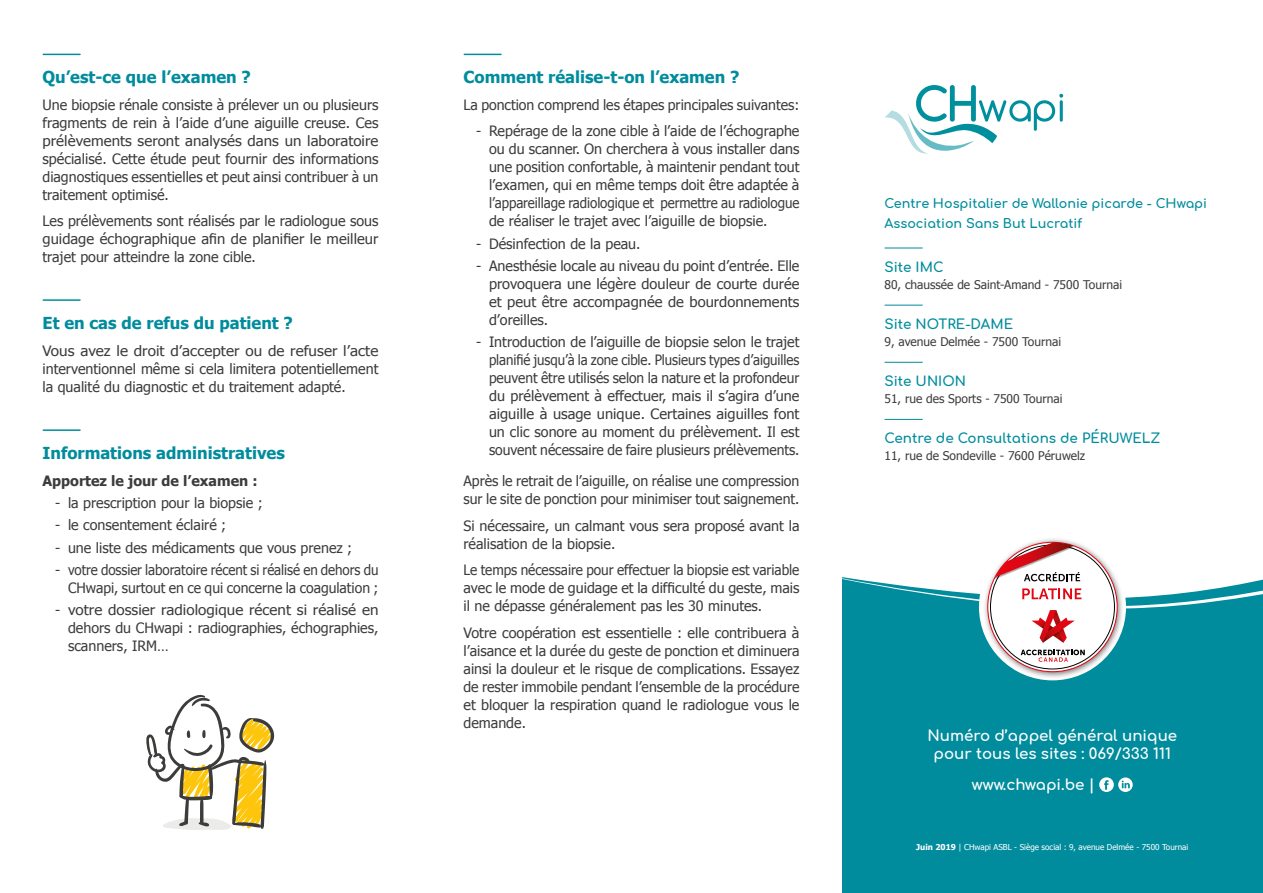
<style>
.page{position:relative;width:1263px;height:893px;background:#fff}
.page>*{position:absolute;margin:0;border:0;box-sizing:border-box;transform-origin:0 0}
.t1{font:700 16.5px "Tahoma";color:#008c9d}
.t2{font:700 15px/18px "Comfortaa";color:#fff;text-align:center}
.t3{font:14.25px/18px "Tahoma";color:#3c3c3b;text-align:justify}
.t4{font:14.25px/18px "Tahoma";color:#3c3c3b;text-align:justify;scale:.96 1}
.t5{font:14.25px/18px "Tahoma";color:#3c3c3b;text-align:justify;scale:1.07 1}
.t6{font:700 14.25px "Tahoma";color:#3c3c3b}
.t7{font:700 13.5px "Comfortaa";color:#008c9d}
.t8{font:700 12.75px/19.4px "Comfortaa";color:#008c9d}
.t9{font:12px "Tahoma";color:#3c3c3b}
.t10{font:8.1px "Tahoma";color:#fff}
.s1{font-weight:700}
</style>
<div class="page">
<div style="left:842px;top:643px;width:421px;height:250px;background:#008c9d"></div>
<hr style="left:43px;top:54px;width:37px;height:1px;background:#008c9d">
<hr style="left:43px;top:299px;width:37px;height:2px;background:#008c9d">
<hr style="left:43px;top:429px;width:37px;height:2px;background:#008c9d">
<hr style="left:464px;top:54px;width:37px;height:1px;background:#008c9d">
<svg style="left:146px;top:694px;width:129px;height:136px"></svg>
<svg style="left:885px;top:85px;width:178px;height:69px"></svg>
<hr style="left:885px;top:248px;width:37px;height:1px;background:#008c9d">
<hr style="left:885px;top:305px;width:37px;height:1px;background:#008c9d">
<hr style="left:885px;top:362px;width:37px;height:1px;background:#008c9d">
<hr style="left:885px;top:419px;width:37px;height:1px;background:#008c9d">
<img style="left:983px;top:643px;width:140px;height:35px">
<svg style="left:988px;top:542px;width:129px;height:130px"></svg>
<img style="left:1034px;top:539px;width:39px;height:3px">
<svg style="left:1021px;top:650px;width:64px;height:12px"></svg>
<svg style="left:842px;top:542px;width:421px;height:101px"></svg>
<svg style="left:1099px;top:777px;width:34px;height:15px"></svg>
<p class="t1" style="left:43px;top:66px;width:210px">Qu’est-ce que l’examen ?</p>
<p class="t3" style="left:43px;top:95px;width:337px">Une biopsie rénale consiste à prélever un ou plusieurs fragments de rein à l’aide d’une aiguille creuse. Ces prélèvements seront analysés dans un laboratoire spécialisé. Cette étude peut fournir des informations diagnostiques essentielles et peut ainsi contribuer à un traitement optimisé.</p>
<p class="t3" style="left:43px;top:212px;width:337px">Les prélèvements sont réalisés par le radiologue sous guidage échographique afin de planifier le meilleur trajet pour atteindre la zone cible.</p>
<p class="t1" style="left:43px;top:312px;width:252px">Et en cas de refus du patient ?</p>
<p class="t5" style="left:43px;top:341px;width:315px">Vous avez le droit d’accepter ou de refuser l’acte interventionnel même si cela limitera potentiellement la qualité du diagnostic et du traitement adapté.</p>
<p class="t1" style="left:43px;top:442px;width:244px">Informations administratives</p>
<p class="t6" style="left:43px;top:471px;width:217px">Apportez le jour de l’examen :</p>
<p class="t3" style="left:55px;top:493px;width:209px">- la prescription pour la biopsie ;</p>
<p class="t3" style="left:55px;top:515px;width:173px">- le consentement éclairé ;</p>
<p class="t3" style="left:55px;top:538px;width:299px">- une liste des médicaments que vous prenez ;</p>
<p class="t3" style="left:55px;top:560px;width:325px;text-align:right">- votre dossier laboratoire récent si réalisé en dehors du<br>CHwapi, surtout en ce qui concerne la coagulation ;</p>
<p class="t3" style="left:68px;top:600px;width:312px;text-indent:-13px">- votre dossier radiologique récent si réalisé en dehors du CHwapi : radiographies, échographies, scanners, IRM…</p>
<p class="t1" style="left:463px;top:66px;width:277px">Comment réalise-t-on l’examen ?</p>
<p class="t3" style="left:463px;top:95px;width:337px">La ponction comprend les étapes principales suivantes:</p>
<p class="t3" style="left:489px;top:122px;width:312px;text-indent:-13px">- Repérage de la zone cible à l’aide de l’échographe ou du scanner. On cherchera à vous installer dans une position confortable, à maintenir pendant tout l’examen, qui en même temps doit être adaptée à l’appareillage radiologique et permettre au radiologue de réaliser le trajet avec l’aiguille de biopsie.</p>
<p class="t3" style="left:476px;top:234px;width:166px">- Désinfection de la peau.</p>
<p class="t3" style="left:489px;top:256px;width:312px;text-indent:-13px">- Anesthésie locale au niveau du point d’entrée. Elle provoquera une légère douleur de courte durée et peut être accompagnée de bourdonnements d’oreilles.</p>
<p class="t3" style="left:489px;top:332px;width:312px;text-indent:-13px">- Introduction de l’aiguille de biopsie selon le trajet planifié jusqu’à la zone cible. Plusieurs types d’aiguilles peuvent être utilisés selon la nature et la profondeur du prélèvement à effectuer, mais il s’agira d’une aiguille à usage unique. Certaines aiguilles font un clic sonore au moment du prélèvement. Il est souvent nécessaire de faire plusieurs prélèvements.</p>
<p class="t3" style="left:463px;top:471px;width:337px">Après le retrait de l’aiguille, on réalise une compression sur le site de ponction pour minimiser tout saignement.</p>
<p class="t3" style="left:463px;top:516px;width:337px">Si nécessaire, un calmant vous sera proposé avant la réalisation de la biopsie.</p>
<p class="t4" style="left:463px;top:560px;width:351px">Le temps nécessaire pour effectuer la biopsie est variable avec le mode de guidage et la difficulté du geste, mais il ne dépasse généralement pas les 30 minutes.</p>
<p class="t3" style="left:463px;top:623px;width:337px">Votre coopération est essentielle : elle contribuera à l’aisance et la durée du geste de ponction et diminuera ainsi la douleur et le risque de complications. Essayez de rester immobile pendant l’ensemble de la procédure et bloquer la respiration quand le radiologue vous le demande.</p>
<p class="t8" style="left:884px;top:192px;width:324px">Centre Hospitalier de Wallonie picarde - CHwapi<br>Association Sans But Lucratif</p>
<p class="t7" style="left:884px;top:255px;width:60px">Site IMC</p>
<p class="t9" style="left:884px;top:277px;width:239px">80, chaussée de Saint-Amand - 7500 Tournai</p>
<p class="t7" style="left:884px;top:312px;width:130px">Site NOTRE-DAME</p>
<p class="t9" style="left:884px;top:334px;width:178px">9, avenue Delmée - 7500 Tournai</p>
<p class="t7" style="left:884px;top:369px;width:83px">Site UNION</p>
<p class="t9" style="left:884px;top:391px;width:180px">51, rue des Sports - 7500 Tournai</p>
<p class="t7" style="left:884px;top:426px;width:278px">Centre de Consultations de PÉRUWELZ</p>
<p class="t9" style="left:884px;top:448px;width:202px">11, rue de Sondeville - 7600 Péruwelz</p>
<p class="t2" style="left:927px;top:724px;width:251px">Numéro d’appel général unique pour tous les sites : 069/333 111</p>
<p class="t2" style="left:972px;top:773px;width:125px">www.chwapi.be |</p>
<p class="t10" style="left:916px;top:842px;width:274px"><span class="s1">Juin 2019</span> | CHwapi ASBL - Siège social : 9, avenue Delmée - 7500 Tournai</p>
</div>
